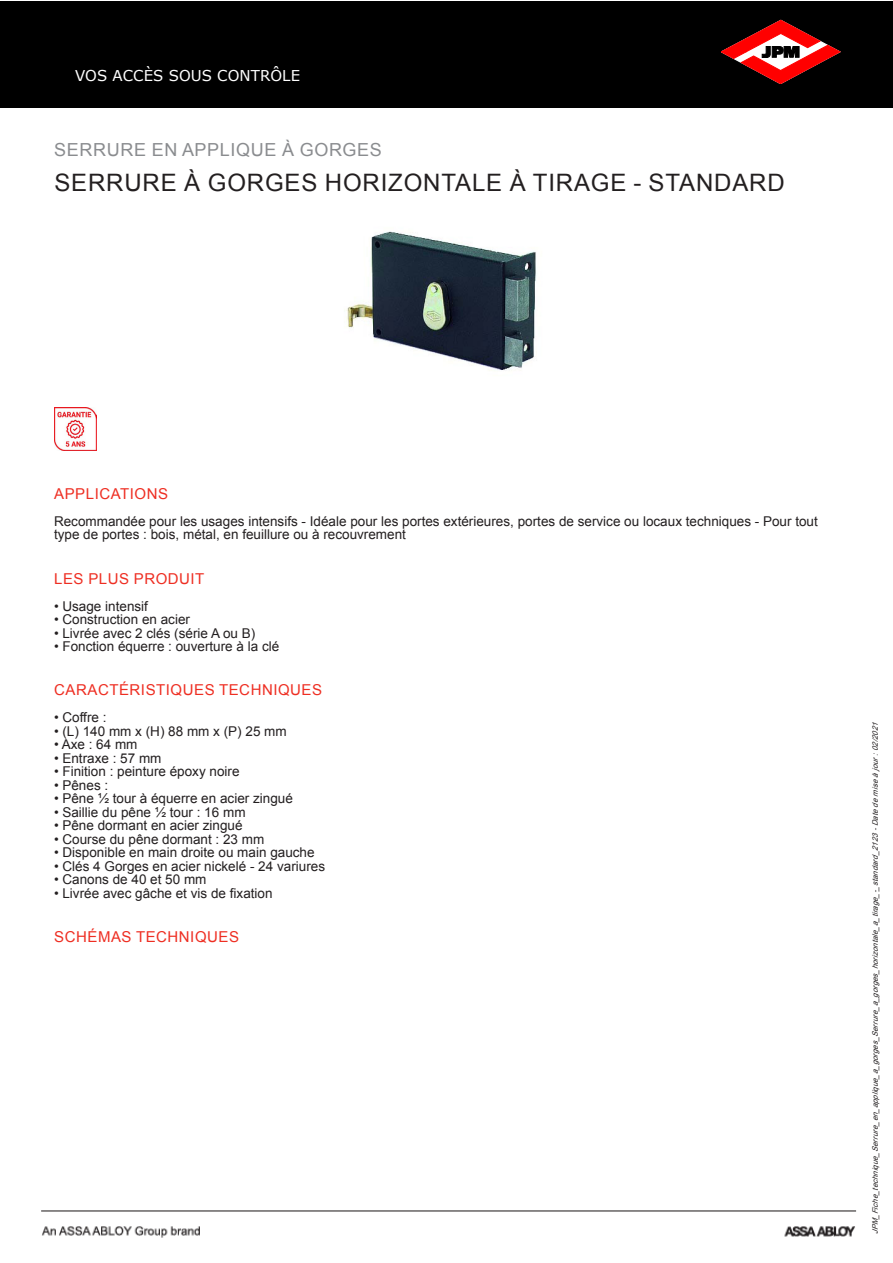
<style>
.page{position:relative;width:893px;height:1263px;background:#fff}
.page>*{position:absolute;margin:0;border:0;box-sizing:border-box;transform-origin:0 0}
.t1{font:24px "Arial";letter-spacing:.035em;color:#231f20}
.t2{font:18px "Arial";letter-spacing:.035em;color:#8a8c8f}
.t3{font:15px "Arial";letter-spacing:.035em;color:#ee2e22}
.t4{font:15px "Verdana";letter-spacing:.005em;color:#fff}
.t5{font:13.5px/13.5px "Arial";color:#231f20}
.t6{font:italic 7.5px "Arial";color:#231f20}
</style>
<div class="page">
<div style="left:0;top:1px;width:893px;height:106px;background:#000"></div>
<img style="left:41px;top:1210px;width:816px;height:28px">
<svg style="left:721px;top:20px;width:119px;height:64px"></svg>
<div style="left:368px;top:1224px;width:157px;height:29px;background:#fff"></div>
<img style="left:346px;top:231px;width:191px;height:139px">
<img style="left:54px;top:407px;width:43px;height:43px">
<p class="t4" style="left:75px;top:66px;width:227px">VOS ACCÈS SOUS CONTRÔLE</p>
<h2 class="t2" style="left:54px;top:137px;width:329px">SERRURE EN APPLIQUE À GORGES</h2>
<h1 class="t1" style="left:54px;top:166px;width:732px">SERRURE À GORGES HORIZONTALE À TIRAGE - STANDARD</h1>
<p class="t3" style="left:54px;top:483px;width:115px">APPLICATIONS</p>
<p class="t5" style="left:54px;top:514px;width:765px">Recommandée pour les usages intensifs - Idéale pour les portes extérieures, portes de service ou locaux techniques - Pour tout type de portes : bois, métal, en feuillure ou à recouvrement</p>
<p class="t3" style="left:54px;top:568px;width:152px">LES PLUS PRODUIT</p>
<p class="t5" style="left:54px;top:599px;width:96px">• Usage intensif</p>
<p class="t5" style="left:54px;top:612px;width:138px">• Construction en acier</p>
<p class="t5" style="left:54px;top:626px;width:203px">• Livrée avec 2 clés (série A ou B)</p>
<p class="t5" style="left:54px;top:639px;width:227px">• Fonction équerre : ouverture à la clé</p>
<p class="t3" style="left:54px;top:680px;width:269px">CARACTÉRISTIQUES TECHNIQUES</p>
<p class="t5" style="left:54px;top:711px;width:54px">• Coffre :</p>
<p class="t5" style="left:54px;top:724px;width:234px">• (L) 140 mm x (H) 88 mm x (P) 25 mm</p>
<p class="t5" style="left:54px;top:738px;width:85px">• Axe : 64 mm</p>
<p class="t5" style="left:54px;top:751px;width:109px">• Entraxe : 57 mm</p>
<p class="t5" style="left:54px;top:765px;width:187px">• Finition : peinture époxy noire</p>
<p class="t5" style="left:54px;top:778px;width:56px">• Pênes :</p>
<p class="t5" style="left:54px;top:792px;width:240px">• Pêne ½ tour à équerre en acier zingué</p>
<p class="t5" style="left:54px;top:805px;width:193px">• Saillie du pêne ½ tour : 16 mm</p>
<p class="t5" style="left:54px;top:819px;width:190px">• Pêne dormant en acier zingué</p>
<p class="t5" style="left:54px;top:832px;width:212px">• Course du pêne dormant : 23 mm</p>
<p class="t5" style="left:54px;top:846px;width:262px">• Disponible en main droite ou main gauche</p>
<p class="t5" style="left:54px;top:859px;width:273px">• Clés 4 Gorges en acier nickelé - 24 variures</p>
<p class="t5" style="left:54px;top:873px;width:154px">• Canons de 40 et 50 mm</p>
<p class="t5" style="left:54px;top:886px;width:220px">• Livrée avec gâche et vis de fixation</p>
<p class="t3" style="left:54px;top:926px;width:186px">SCHÉMAS TECHNIQUES</p>
<p class="t6" style="left:870px;top:1234px;width:517px;rotate:-90deg">JPM_Fiche_technique_Serrure_en_applique_a_gorges_Serrure_a_gorges_horizontale_a_tirage_-_standard_2123-Datedemiseàjour:02/2021</p>
</div>
